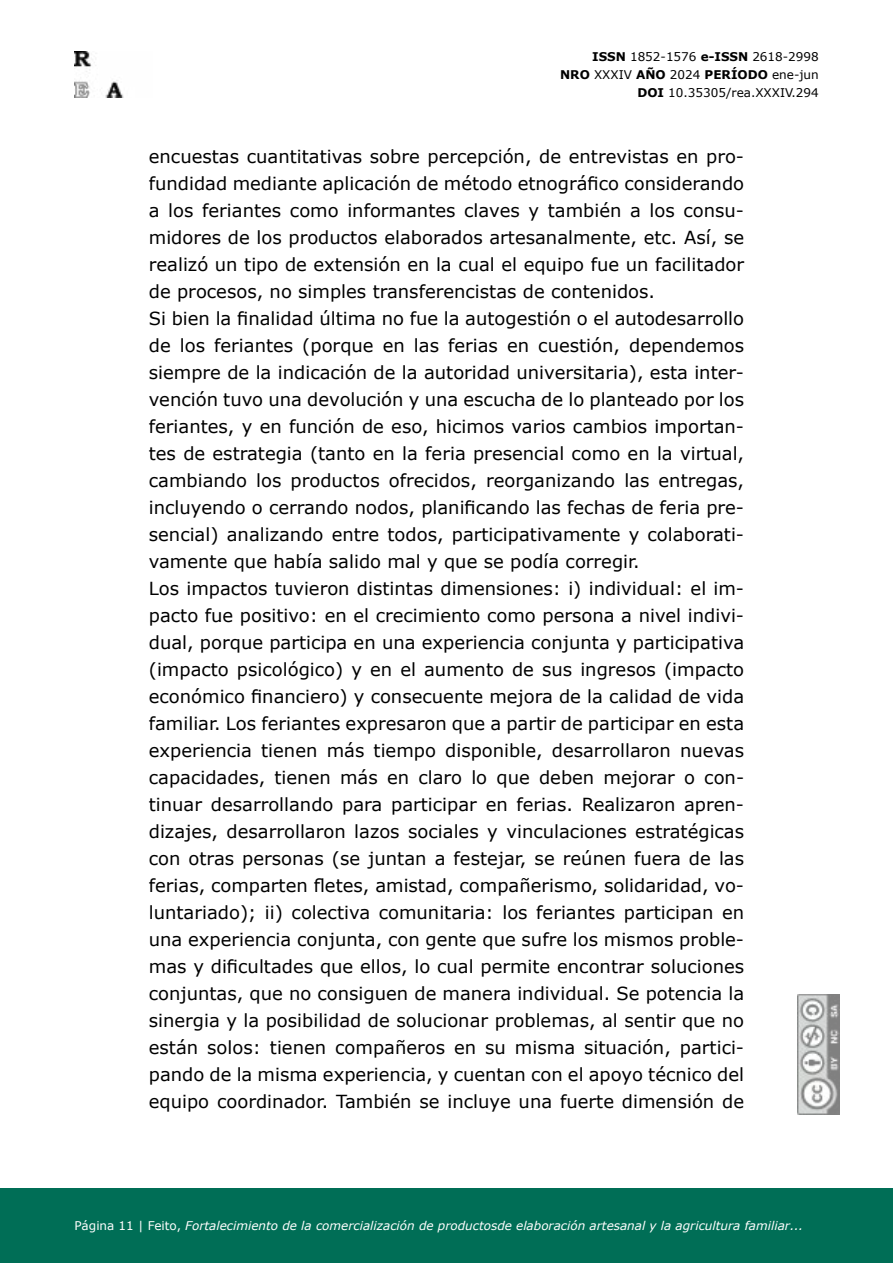
<style>
.page{position:relative;width:893px;height:1263px;background:#fff}
.page>*{position:absolute;margin:0;border:0;box-sizing:border-box;transform-origin:0 0}
.t1{font:18px/27px "Verdana";color:#000}
.t2{font:italic 12px "Verdana";color:#fff}
.t3{font:12px/18px "Verdana";color:#000;text-align:right}
.s1{font-weight:700}
.s2{font-style:normal}
</style>
<div class="page">
<img style="left:798px;top:994px;width:42px;height:120px">
<div style="left:0;top:1188px;width:893px;height:75px;background:#006e56"></div>
<img style="left:74px;top:52px;width:50px;height:45px">
<p class="t3" style="left:560px;top:48px;width:260px"><span class="s1">ISSN</span> 1852-1576 <span class="s1">e-ISSN</span> 2618-2998<br><span class="s1">NRO</span> XXXIV <span class="s1">AÑO</span> 2024 <span class="s1">PERÍODO</span> ene-jun<br><span class="s1">DOI</span> 10.35305/rea.XXXIV.294</p>
<p class="t1" style="left:149px;top:143px;width:597px">encuestas cuantitativas sobre percepción, de entrevistas en pro&shy;fundidad mediante aplicación de método etnográfico considerando a los feriantes como informantes claves y también a los consu&shy;midores de los productos elaborados artesanalmente, etc. Así, se realizó un tipo de extensión en la cual el equipo fue un facilitador de procesos, no simples transferencistas de contenidos.<br>Si bien la finalidad última no fue la autogestión o el autodesarrollo de los feriantes (porque en las ferias en cuestión, dependemos siempre de la indicación de la autoridad universitaria), esta inter&shy;vención tuvo una devolución y una escucha de lo planteado por los feriantes, y en función de eso, hicimos varios cambios importan&shy;tes de estrategia (tanto en la feria presencial como en la virtual, cambiando los productos ofrecidos, reorganizando las entregas, incluyendo o cerrando nodos, planificando las fechas de feria pre&shy;sencial) analizando entre todos, participativamente y colaborati&shy;vamente que había salido mal y que se podía corregir.<br>Los impactos tuvieron distintas dimensiones: i) individual: el im&shy;pacto fue positivo: en el crecimiento como persona a nivel indivi&shy;dual, porque participa en una experiencia conjunta y participativa (impacto psicológico) y en el aumento de sus ingresos (impacto económico financiero) y consecuente mejora de la calidad de vida familiar. Los feriantes expresaron que a partir de participar en esta experiencia tienen más tiempo disponible, desarrollaron nuevas capacidades, tienen más en claro lo que deben mejorar o con&shy;tinuar desarrollando para participar en ferias. Realizaron apren&shy;dizajes, desarrollaron lazos sociales y vinculaciones estratégicas con otras personas (se juntan a festejar, se reúnen fuera de las ferias, comparten fletes, amistad, compañerismo, solidaridad, vo&shy;luntariado); ii) colectiva comunitaria: los feriantes participan en una experiencia conjunta, con gente que sufre los mismos proble&shy;mas y dificultades que ellos, lo cual permite encontrar soluciones conjuntas, que no consiguen de manera individual. Se potencia la sinergia y la posibilidad de solucionar problemas, al sentir que no están solos: tienen compañeros en su misma situación, partici&shy;pando de la misma experiencia, y cuentan con el apoyo técnico del equipo coordinador. También se incluye una fuerte dimensión de</p>
<p class="t2" style="left:74px;top:1217px;width:730px"><span class="s2">Página 11 | Feito,</span> Fortalecimiento de la comercialización de productosde elaboración artesanal y la agricultura familiar...</p>
</div>
